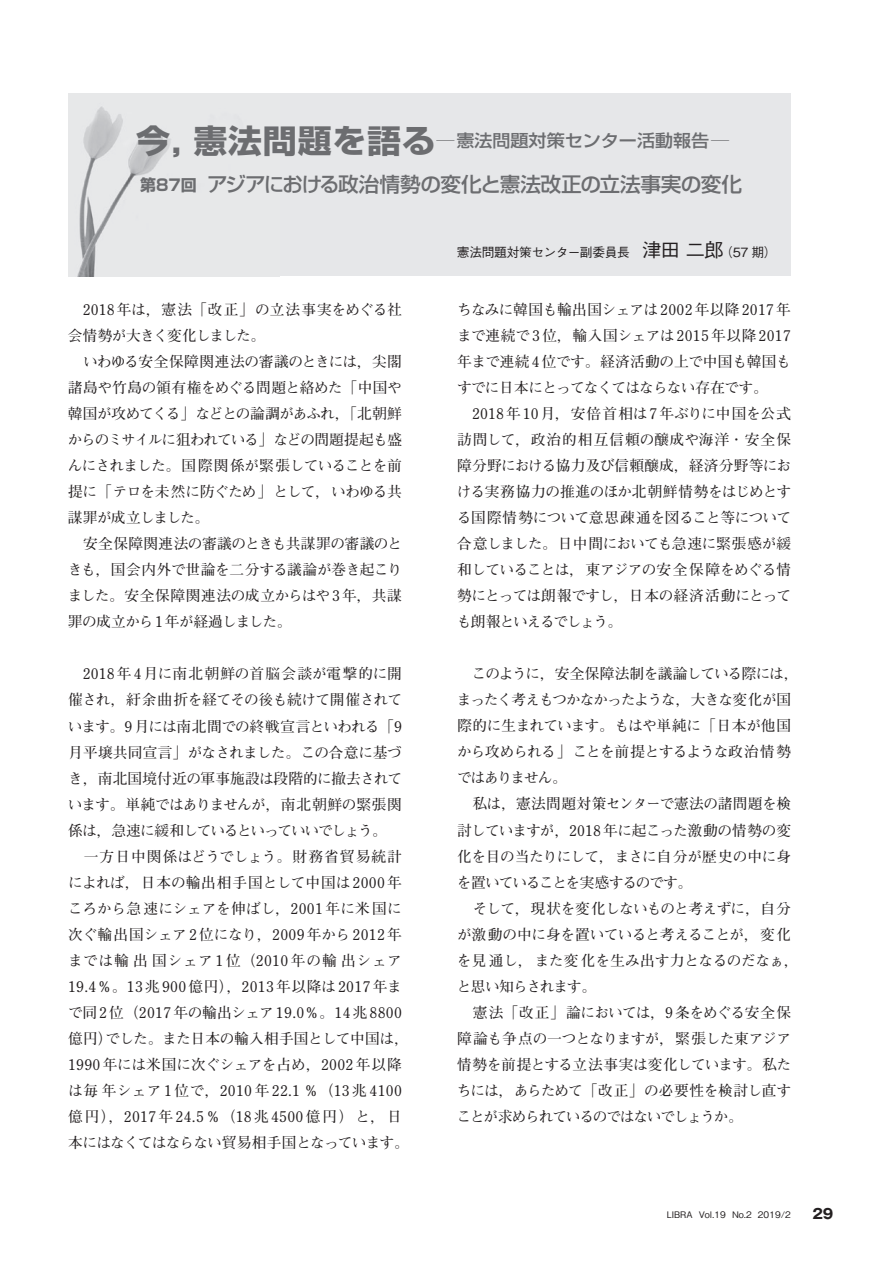
<style>
.page{position:relative;width:893px;height:1263px;background:#fff}
.page>*{position:absolute;margin:0;border:0;box-sizing:border-box;transform-origin:0 0}
.t1{font:500 20.25px "Shin Go Pro";letter-spacing:-.035em;color:#6c6d70}
.t2{font:500 17.1px "Shin Go Pro";color:#6c6d70;scale:1.05 1}
.t3{font:700 14.7px/26.1px "Futo Min A101 Pro";letter-spacing:-.02em;color:#231f20}
.t4{font:700 14.7px/26.1px "Futo Min A101 Pro";letter-spacing:.02em;color:#231f20}
.t5{font:700 13.8px "Gothic MB101 Pro";color:#231f20}
.t6{font:500 12.75px "Gothic BBB Pro";letter-spacing:-.025em;color:#231f20}
.t7{font:500 9px "Gothic BBB Pro";color:#231f20}
.s1{font-weight:700;font-size:32.25px}
.s2{font-weight:700;font-size:15.9px}
.s3{font-size:19.2px}
</style>
<div class="page">
<div style="left:68px;top:94px;width:723px;height:182px;background:#e6e7e9"></div>
<img style="left:77px;top:107px;width:94px;height:169px">
<p class="t2" style="left:136px;top:126px;width:566px"><span class="s1">今，憲法問題を語る</span>─憲法問題対策センター活動報告─</p>
<h1 class="t1" style="left:140px;top:168px;width:603px"><span class="s2">第87回</span> アジアにおける政治情勢の変化と憲法改正の立法事実の変化</h1>
<p class="t3" style="left:68px;top:294px;width:336px">　2018年は，憲法「改正」の立法事実をめぐる社会情勢が大きく変化しました。<br>　いわゆる安全保障関連法の審議のときには，尖閣諸島や竹島の領有権をめぐる問題と絡めた「中国や韓国が攻めてくる」などとの論調があふれ，「北朝鮮からのミサイルに狙われている」などの問題提起も盛んにされました。国際関係が緊張していることを前提に「テロを未然に防ぐため」として，いわゆる共謀罪が成立しました。<br>　安全保障関連法の審議のときも共謀罪の審議のときも，国会内外で世論を二分する議論が巻き起こりました。安全保障関連法の成立からはや3年，共謀罪の成立から1 年が経過しました。</p>
<p class="t4" style="left:68px;top:659px;width:343px">　2018年4月に南北朝鮮の首脳会談が電撃的に開催され，紆余曲折を経てその後も続けて開催されています。9月には南北間での終戦宣言といわれる「9月平壌共同宣言」がなされました。この合意に基づき，南北国境付近の軍事施設は段階的に撤去されています。単純ではありませんが，南北朝鮮の緊張関係は，急速に緩和しているといっていいでしょう。<br>　一方日中関係はどうでしょう。財務省貿易統計によれば，日本の輸出相手国として中国は2000年ころから急速にシェアを伸ばし，2001年に米国に次ぐ輸出国シェア2位になり，2009年から2012年までは輸出国シェア1位（2010年の輸出シェア<br>19.4％。13兆900億円），2013年以降は2017年まで同2位（2017年の輸出シェア19.0％。14兆8800億円）でした。また日本の輸入相手国として中国は，<br>1990年には米国に次ぐシェアを占め，2002年以降は毎年シェア1位で，2010年22.1 ％（13兆4100億円），2017年24.5％（18兆4500億円）と，日本にはなくてはならない貿易相手国となっています。</p>
<p class="t6" style="left:457px;top:242px;width:321px">憲法問題対策センター副委員長　<span class="s3">津田 二郎</span>（57 期）</p>
<p class="t3" style="left:457px;top:294px;width:336px">ちなみに韓国も輸出国シェアは2002年以降2017年まで連続で3位，輸入国シェアは2015年以降2017年まで連続 4 位です。経済活動の上で中国も韓国もすでに日本にとってなくてはならない存在です。　2018年10月，安倍首相は7年ぶりに中国を公式訪問して，政治的相互信頼の醸成や海洋・安全保障分野における協力及び信頼醸成，経済分野等における実務協力の推進のほか北朝鮮情勢をはじめとする国際情勢について意思疎通を図ること等について合意しました。日中間においても急速に緊張感が緩和していることは，東アジアの安全保障をめぐる情勢にとっては朗報ですし，日本の経済活動にとっても朗報といえるでしょう。</p>
<p class="t3" style="left:457px;top:659px;width:343px">　このように，安全保障法制を議論している際には，まったく考えもつかなかったような，大きな変化が国際的に生まれています。もはや単純に「日本が他国から攻められる」ことを前提とするような政治情勢ではありません。<br>　私は，憲法問題対策センターで憲法の諸問題を検討していますが，2018 年に起こった激動の情勢の変化を目の当たりにして，まさに自分が歴史の中に身を置いていることを実感するのです。<br>　そして，現状を変化しないものと考えずに，自分が激動の中に身を置いていると考えることが，変化を見通し，また変化を生み出す力となるのだなぁ，と思い知らされます。<br>　憲法「改正」論においては，9条をめぐる安全保障論も争点の一つとなりますが，緊張した東アジア情勢を前提とする立法事実は変化しています。私たちには，あらためて「改正」の必要性を検討し直すことが求められているのではないでしょうか。</p>
<p class="t7" style="left:667px;top:1207px;width:126px">LIBRA Vol.19 No.2 2019/2</p>
<p class="t5" style="left:812px;top:1202px;width:22px">29</p>
</div>
